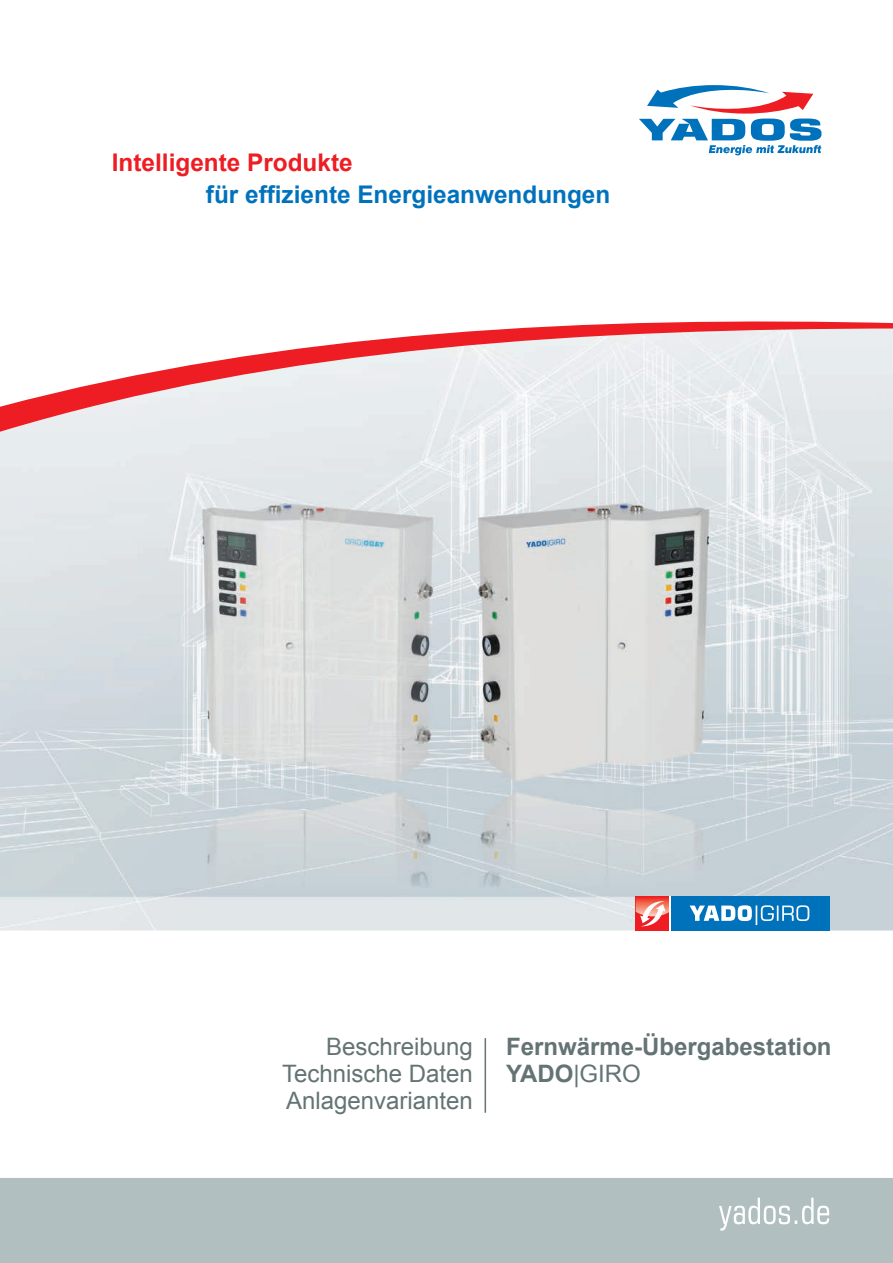
<style>
.page{position:relative;width:893px;height:1263px;background:#fff}
.page>*{position:absolute;margin:0;border:0;box-sizing:border-box;transform-origin:0 0}
.t1{font:700 24.3px "Arial";color:#0072bc}
.t2{font:700 24.3px "Arial";color:#ee1d23}
.t3{font:24px/26.8px "Arial";color:#647373;text-align:justify}
.t4{font:700 24px/26.8px "Arial";color:#647373}
.s1{font-weight:400}
</style>
<div class="page">
<div style="left:0;top:1178px;width:893px;height:85px;background:#b1bfc0"></div>
<svg style="left:719px;top:1198px;width:110px;height:33px"></svg>
<img style="left:0;top:432px;width:893px;height:498px">
<svg style="left:0;top:321px;width:893px;height:111px;fill:#ebedf0"></svg>
<div style="left:671px;top:896px;width:158px;height:34px;background:#0072bc"></div>
<svg style="left:690px;top:905px;width:119px;height:20px"></svg>
<hr style="left:485px;top:1038px;width:1px;height:75px;background:#647373">
<svg style="left:639px;top:85px;width:182px;height:70px"></svg>
<div style="left:636px;top:896px;width:34px;height:34px;background:#ee1d23"></div>
<svg style="left:636px;top:896px;width:34px;height:30px"></svg>
<hr style="left:670px;top:896px;width:1px;height:34px;background:#fff">
<p class="t2" style="left:112px;top:154px;width:242px">Intelligente Produkte</p>
<p class="t1" style="left:206px;top:185px;width:406px">für effiziente Energieanwendungen</p>
<p class="t3" style="left:282px;top:1036px;width:192px;text-indent:44px">Beschreibung Technische Daten Anlagenvarianten</p>
<p class="t4" style="left:506px;top:1036px;width:327px">Fernwärme-Übergabestation<br>YADO<span class="s1">|GIRO</span></p>
</div>
